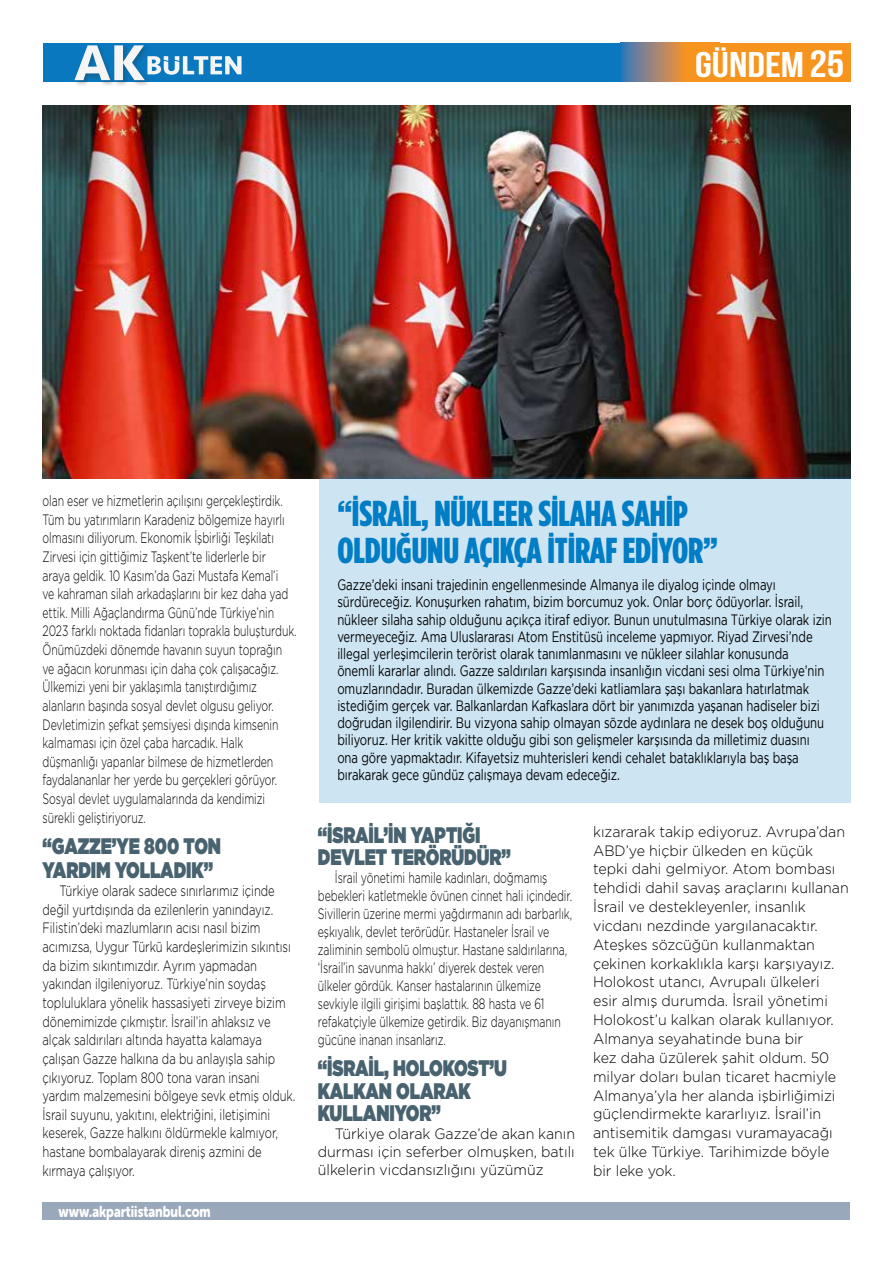
<style>
.page{position:relative;width:893px;height:1263px;background:#fff}
.page>*{position:absolute;margin:0;border:0;box-sizing:border-box;transform-origin:0 0}
.t1{font:900 36px/37.5px "Gotham Cond";letter-spacing:-.005em;color:#007dc5}
.t2{font:700 35.7px "Bebas Neue";color:#fff;scale:1.21 1}
.t3{font:900 22.5px/22.5px "Gotham";letter-spacing:-.005em;color:#48626f;scale:.75 1}
.t4{font:15.6px "Museo Sans Rounded 900";color:#fff;scale:.8 1}
.t5{font:300 15px/18.6px "Gotham";letter-spacing:-.005em;color:#000;scale:.7 1}
.t6{font:15px/17.2px "Gotham";letter-spacing:-.005em;color:#000;scale:.76 1}
.t7{font:300 15px/18.9px "Gotham";letter-spacing:-.005em;color:#000;text-align:justify;scale:.95 1}
.t8{font:300 15px/18.6px "Gotham";letter-spacing:-.005em;color:#000;scale:.75 1}
.s1{font-size:37.95px}
</style>
<div class="page">
<div style="left:43px;top:1203px;width:807px;height:17px;background:#99a9bb"></div>
<div style="left:43px;top:43px;width:806px;height:39px;background:#0978be"></div>
<div style="left:686px;top:43px;width:164px;height:39px;background:#f7941e"></div>
<svg style="left:621px;top:43px;width:65px;height:39px;background:#998477"></svg>
<img style="left:74px;top:80px;width:74px;height:5px">
<svg style="left:74px;top:45px;width:168px;height:35px"></svg>
<img style="left:43px;top:105px;width:807px;height:373px">
<div style="left:319px;top:477px;width:531px;height:326px;background:#cde5f3"></div>
<h2 class="t2" style="left:695px;top:45px;width:125px">GÜNDEM<span class="s1">25</span></h2>
<p class="t5" style="left:43px;top:491px;width:365px">olan eser ve hizmetlerin açılışını gerçekleştirdik.<br>Tüm bu yatırımların Karadeniz bölgemize hayırlı olmasını diliyorum. Ekonomik İşbirliği Teşkilatı Zirvesi için gittiğimiz Taşkent’te liderlerle bir araya geldik. 10 Kasım’da Gazi Mustafa Kemal’i<br>ve kahraman silah arkadaşlarını bir kez daha yad ettik. Milli Ağaçlandırma Günü’nde Türkiye’nin 2023 farklı noktada fidanları toprakla buluşturduk.<br>Önümüzdeki dönemde havanın suyun toprağın ve ağacın korunması için daha çok çalışacağız.<br>Ülkemizi yeni bir yaklaşımla tanıştırdığımız alanların başında sosyal devlet olgusu geliyor.<br>Devletimizin şefkat şemsiyesi dışında kimsenin kalmaması için özel çaba harcadık. Halk düşmanlığı yapanlar bilmese de hizmetlerden faydalananlar her yerde bu gerçekleri görüyor.<br>Sosyal devlet uygulamalarında da kendimizi sürekli geliştiriyoruz.</p>
<h3 class="t3" style="left:43px;top:834px;width:240px;line-height:23.1px">“GAZZE’YE 800 TON<br>YARDIM YOLLADIK”</h3>
<p class="t8" style="left:43px;top:881px;width:339px;text-indent:17px">Türkiye olarak sadece sınırlarımız içinde değil yurtdışında da ezilenlerin yanındayız.<br>Filistin’deki mazlumların acısı nasıl bizim acımızsa, Uygur Türkü kardeşlerimizin sıkıntısı da bizim sıkıntımızdır. Ayrım yapmadan yakından ilgileniyoruz. Türkiye’nin soydaş topluluklara yönelik hassasiyeti zirveye bizim dönemimizde çıkmıştır. İsrail’in ahlaksız ve alçak saldırıları altında hayatta kalamaya çalışan Gazze halkına da bu anlayışla sahip çıkıyoruz. Toplam 800 tona varan insani yardım malzemesini bölgeye sevk etmiş olduk.<br>İsrail suyunu, yakıtını, elektriğini, iletişimini keserek, Gazze halkını öldürmekle kalmıyor, hastane bombalayarak direniş azmini de kırmaya çalışıyor.</p>
<p class="t4" style="left:59px;top:1202px;width:192px">www.akpartiistanbul.com</p>
<h1 class="t1" style="left:337px;top:494px;width:382px">“İSRAİL, NÜKLEER SİLAHA SAHİP<br>OLDUĞUNU AÇIKÇA İTİRAF EDİYOR”</h1>
<p class="t6" style="left:337px;top:576px;width:652px">Gazze’deki insani trajedinin engellenmesinde Almanya ile diyalog içinde olmayı sürdüreceğiz. Konuşurken rahatım, bizim borcumuz yok. Onlar borç ödüyorlar. İsrail, nükleer silaha sahip olduğunu açıkça itiraf ediyor. Bunun unutulmasına Türkiye olarak izin vermeyeceğiz. Ama Uluslararası Atom Enstitüsü inceleme yapmıyor. Riyad Zirvesi’nde illegal yerleşimcilerin terörist olarak tanımlanmasını ve nükleer silahlar konusunda<br>önemli kararlar alındı. Gazze saldırıları karşısında insanlığın vicdani sesi olma Türkiye’nin omuzlarındadır. Buradan ülkemizde Gazze’deki katliamlara şaşı bakanlara hatırlatmak istediğim gerçek var. Balkanlardan Kafkaslara dört bir yanımızda yaşanan hadiseler bizi doğrudan ilgilendirir. Bu vizyona sahip olmayan sözde aydınlara ne desek boş olduğunu biliyoruz. Her kritik vakitte olduğu gibi son gelişmeler karşısında da milletimiz duasını ona göre yapmaktadır. Kifayetsiz muhterisleri kendi cehalet bataklıklarıyla baş başa bırakarak gece gündüz çalışmaya devam edeceğiz.</p>
<h3 class="t3" style="left:318px;top:823px;width:259px">“İSRAİL’İN YAPTIĞI<br>DEVLET TERÖRÜDÜR”</h3>
<p class="t5" style="left:318px;top:868px;width:365px;line-height:18px;text-indent:17px">İsrail yönetimi hamile kadınları, doğmamış bebekleri katletmekle övünen cinnet hali içindedir.<br>Sivillerin üzerine mermi yağdırmanın adı barbarlık, eşkıyalık, devlet terörüdür. Hastaneler İsrail ve zaliminin sembolü olmuştur. Hastane saldırılarına, ‘İsrail’in savunma hakkı’ diyerek destek veren ülkeler gördük. Kanser hastalarının ülkemize sevkiyle ilgili girişimi başlattık. 88 hasta ve 61 refakatçiyle ülkemize getirdik. Biz dayanışmanın gücüne inanan insanlarız.</p>
<h3 class="t3" style="left:318px;top:1056px;width:254px">“İSRAİL, HOLOKOST’U<br>KALKAN OLARAK<br>KULLANIYOR”</h3>
<p class="t7" style="left:318px;top:1124px;width:272px;line-height:18px;text-indent:17px">Türkiye olarak Gazze’de akan kanın durması için seferber olmuşken, batılı ülkelerin vicdansızlığını yüzümüz</p>
<p class="t7" style="left:593px;top:821px;width:271px;text-align:left">kızararak takip ediyoruz. Avrupa’dan ABD’ye hiçbir ülkeden en küçük tepki dahi gelmiyor. Atom bombası tehdidi dahil savaş araçlarını kullanan İsrail ve destekleyenler, insanlık vicdanı nezdinde yargılanacaktır.<br>Ateşkes sözcüğün kullanmaktan çekinen korkaklıkla karşı karşıyayız.<br>Holokost utancı, Avrupalı ülkeleri<br>esir almış durumda. İsrail yönetimi Holokost’u kalkan olarak kullanıyor.<br>Almanya seyahatinde buna bir<br>kez daha üzülerek şahit oldum. 50 milyar doları bulan ticaret hacmiyle Almanya’yla her alanda işbirliğimizi güçlendirmekte kararlıyız. İsrail’in antisemitik damgası vuramayacağı tek ülke Türkiye. Tarihimizde böyle bir leke yok.</p>
</div>
